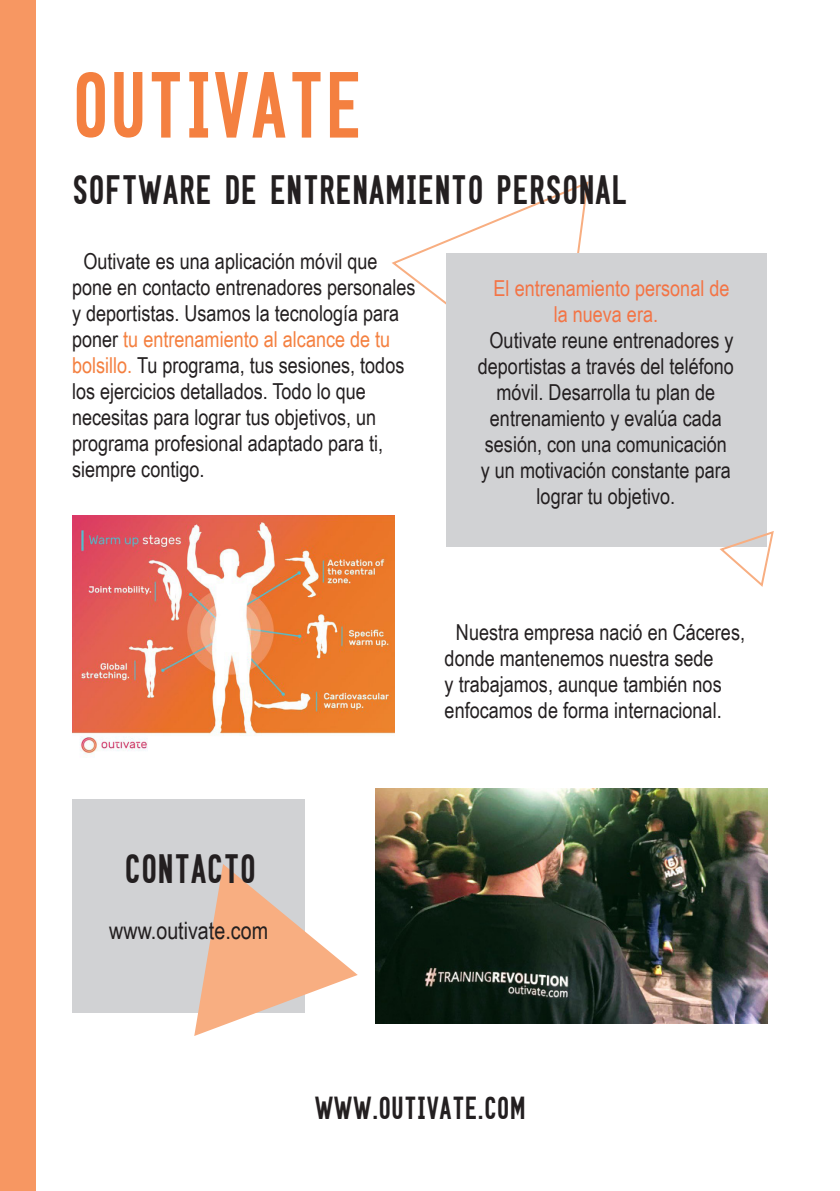
<style>
.page{position:relative;width:840px;height:1191px;background:#fff}
.page>*{position:absolute;margin:0;border:0;box-sizing:border-box;transform-origin:0 0}
.t1{font:82px "Go Long";color:#f48040}
.t2{font:36px "Go Long";color:#231f20}
.t3{font:28px "Go Long";color:#231f20}
.t4{font:24px "Arial Narrow";color:#231f20}
.t5{font:22px/26px "Arial Narrow";color:#231f20}
.t6{font:22px/26px "Arial Narrow";color:#f37445;text-align:center}
.s1{color:#f48040}
</style>
<div class="page">
<div style="left:72px;top:798px;width:233px;height:214px;background:#d1d2d4"></div>
<div style="left:0;top:0;width:36px;height:1191px;background:#f79762"></div>
<svg style="left:392px;top:181px;width:197px;height:124px"></svg>
<div style="left:446px;top:253px;width:320px;height:293px;background:#d1d2d4"></div>
<svg style="left:194px;top:864px;width:163px;height:172px"></svg>
<img style="left:72px;top:516px;width:322px;height:238px">
<img style="left:375px;top:788px;width:392px;height:235px">
<svg style="left:718px;top:529px;width:56px;height:58px"></svg>
<p class="t1" style="left:72px;top:72px;width:292px">OUTIVATE</p>
<p class="t2" style="left:72px;top:175px;width:557px">SOFTWARE DE ENTRENAMIENTO PERSONAL</p>
<p class="t5" style="left:72px;top:247px;width:345px;text-indent:11px">Outivate es una aplicación móvil que pone en contacto entrenadores personales y deportistas. Usamos la tecnología para poner <span class="s1">tu entrenamiento al alcance de tu bolsillo.</span> Tu programa, tus sesiones, todos los ejercicios detallados. Todo lo que necesitas para lograr tus objetivos, un programa profesional adaptado para ti, siempre contigo.</p>
<p class="t6" style="left:493px;top:275px;width:237px">El entrenamiento personal de la nueva era.</p>
<p class="t5" style="left:477px;top:327px;width:257px;text-align:center">Outivate reune entrenadores y deportistas a través del teléfono móvil. Desarrolla tu plan de entrenamiento y evalúa cada sesión, con una comunicación y un motivación constante para lograr tu objetivo.</p>
<p class="t5" style="left:444px;top:618px;width:302px;text-indent:11px">Nuestra empresa nació en Cáceres, donde mantenemos nuestra sede<br>y trabajamos, aunque también nos enfocamos de forma internacional.</p>
<p class="t2" style="left:124px;top:854px;width:133px">CONTACTO</p>
<p class="t4" style="left:109px;top:913px;width:160px">www.outivate.com</p>
<p class="t3" style="left:314px;top:1096px;width:213px">WWW.OUTIVATE.COM</p>
</div>
